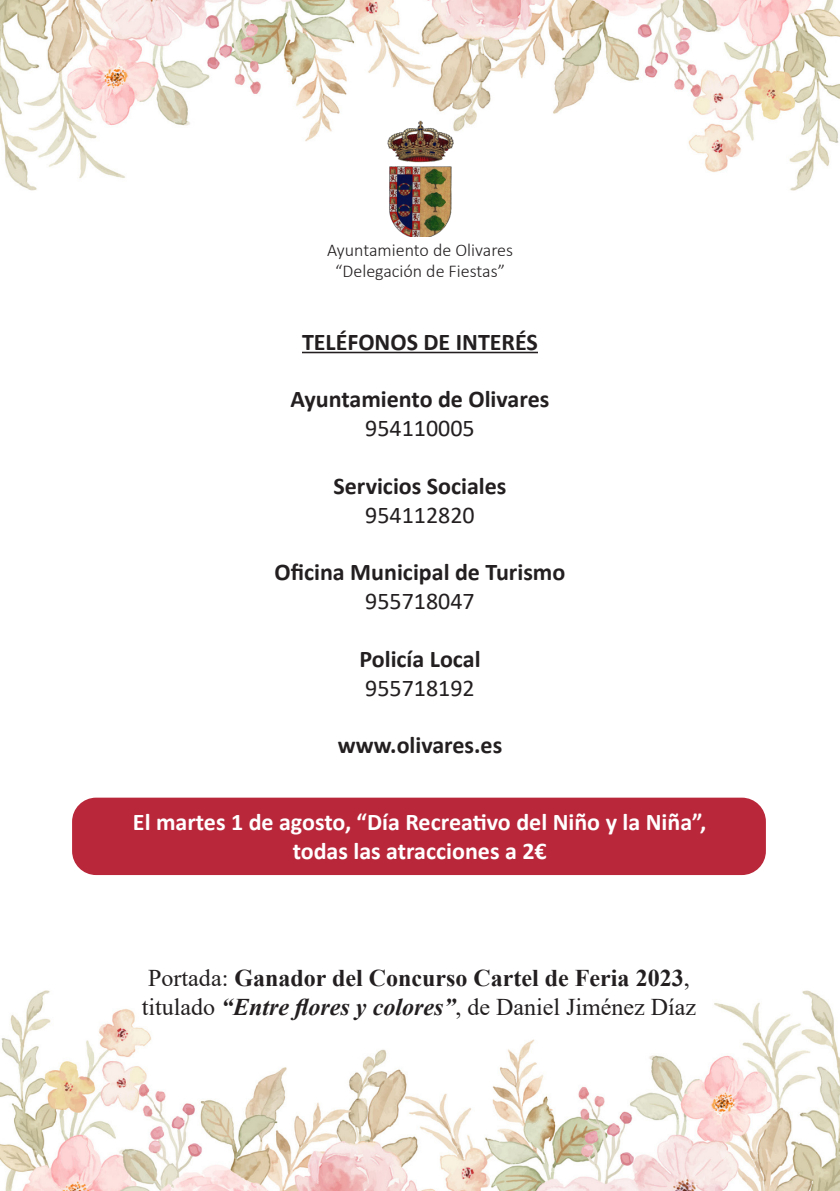
<style>
.page{position:relative;width:840px;height:1191px;background:#fff}
.page>*{position:absolute;margin:0;border:0;box-sizing:border-box;transform-origin:0 0}
.texto{font:700 24px "Calibri";color:#231f20}
.t1{font:700 24px "Calibri";color:#fff}
.t2{font:24px "Times New Roman";color:#231f20}
.t3{font:700 24px "Times New Roman";color:#231f20}
.texto-2{font:24px "Calibri";color:#231f20}
.texto-3{font:300 18px "Calibri";color:#231f20}
.s1{font-weight:400}
.s2{font-weight:700;font-style:italic}
</style>
<div class="page">
<img style="left:0;top:0;width:839px;height:191px">
<img style="left:0;top:990px;width:839px;height:201px">
<hr style="left:302px;top:352px;width:235px;height:1px;background:#231f20">
<div style="left:72px;top:797px;width:693px;height:78px;background:#b9273a;border-radius:24px"></div>
<img style="left:377px;top:118px;width:85px;height:119px">
<p class="texto-3" style="left:327px;top:239px;width:187px">Ayuntamiento de Olivares</p>
<p class="texto-3" style="left:335px;top:260px;width:171px">“Delegación de Fiestas”</p>
<p class="texto" style="left:302px;top:325px;width:237px">TELÉFONOS DE INTERÉS</p>
<p class="texto" style="left:290px;top:382px;width:260px">Ayuntamiento de Olivares</p>
<p class="texto-2" style="left:365px;top:411px;width:111px">954110005</p>
<p class="texto" style="left:333px;top:469px;width:174px">Servicios Sociales</p>
<p class="texto-2" style="left:365px;top:498px;width:111px">954112820</p>
<p class="texto" style="left:274px;top:555px;width:292px">Oficina Municipal de Turismo</p>
<p class="texto-2" style="left:365px;top:584px;width:111px">955718047</p>
<p class="texto" style="left:359px;top:642px;width:123px">Policía Local</p>
<p class="texto-2" style="left:365px;top:671px;width:111px">955718192</p>
<p class="texto" style="left:337px;top:728px;width:166px">www.olivares.es</p>
<p class="t1" style="left:133px;top:805px;width:574px">El martes 1 de agosto, “Día Recreativo del Niño y la Niña”,</p>
<p class="t1" style="left:292px;top:834px;width:255px">todas las atracciones a 2€</p>
<p class="t3" style="left:148px;top:961px;width:542px"><span class="s1">Portada:</span> Ganador del Concurso Cartel de Feria 2023<span class="s1">,</span></p>
<p class="t2" style="left:142px;top:990px;width:555px">titulado <span class="s2">“Entre flores y colores”</span>, de Daniel Jiménez Díaz</p>
</div>
